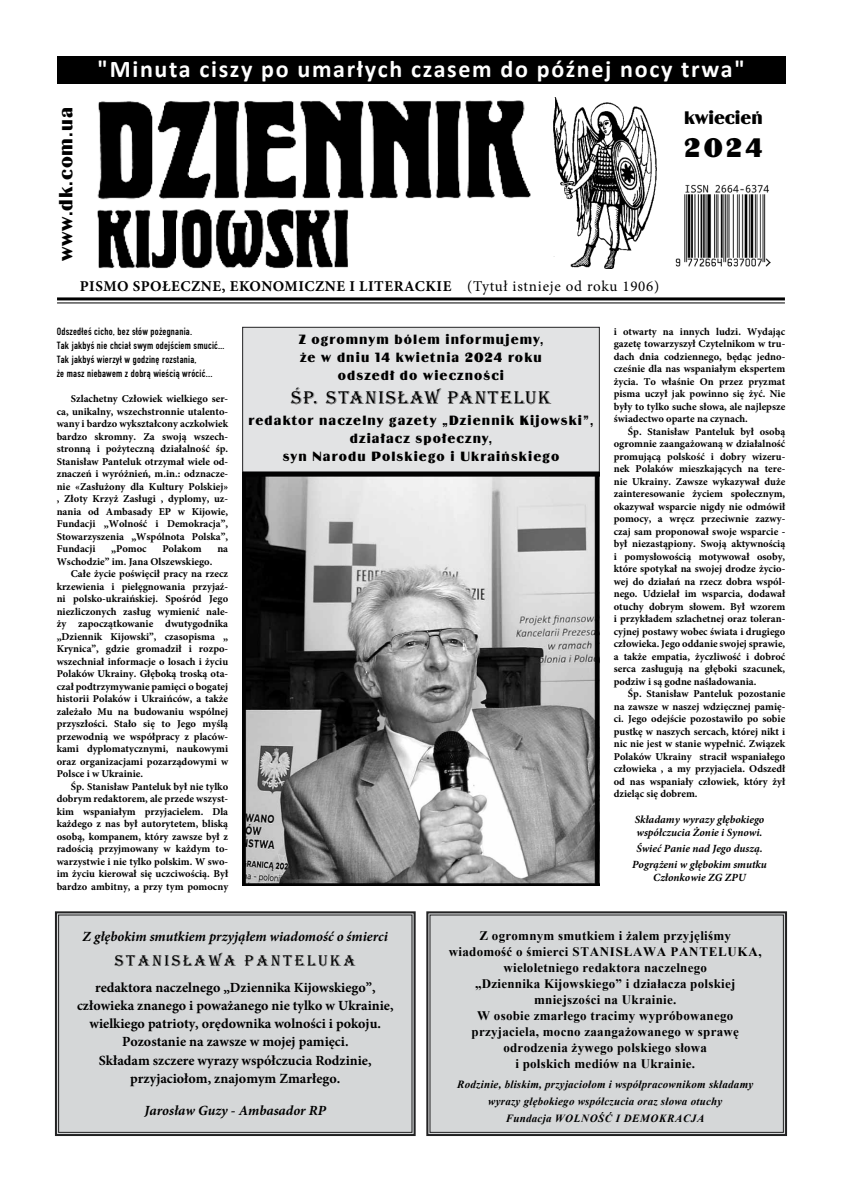
<style>
.page{position:relative;width:842px;height:1191px;background:#fff}
.page>*{position:absolute;margin:0;border:0;box-sizing:border-box;transform-origin:0 0}
.t1{font:28px "Binner DCE";color:#000}
.t2{font:700 24px "Calibri";letter-spacing:.07em;color:#fff}
.t3{font:20px "Binner DCE";letter-spacing:.05em;color:#000}
.t4{font:19px "Algerian DCE";letter-spacing:.08em;color:#000}
.t5{font:19px "Binner DCE";color:#000}
.t6{font:16px "Algerian DCE";letter-spacing:.15em;color:#000}
.t7{font:700 15px "Minion Pro";letter-spacing:.035em;color:#000}
.t8{font:700 14px/18px "Minion Pro";color:#000;text-align:center}
.t9{font:14px/18px "Binner DCE";letter-spacing:.08em;color:#000;text-align:center}
.t10{font:italic 700 14px "Minion Pro";color:#000}
.t11{font:700 13px/16px "Times New Roman";letter-spacing:.02em;color:#000;text-align:center}
.t12{font:11px/14px "Fette Eng DCE";letter-spacing:.02em;color:#000}
.t13{font:italic 700 11px/17px "Times New Roman";letter-spacing:.02em;color:#000;text-align:center}
.t14{font:italic 700 11px/13px "Minion Pro";color:#000}
.t15{font:700 10.5px/12.5px "Minion Pro";color:#000;text-align:justify}
.s1{font-weight:400}
</style>
<div class="page">
<div style="left:242px;top:327px;width:358px;height:145px;background:#e2e3e4;border:1px solid #222223"></div>
<div style="left:57px;top:57px;width:728px;height:27px;background:#000"></div>
<hr style="left:57px;top:297px;width:728px;height:3px;background:#000">
<hr style="left:57px;top:302px;width:728px;height:1px;background:#000">
<img style="left:676px;top:184px;width:94px;height:82px">
<img style="left:97px;top:100px;width:434px;height:169px">
<img style="left:553px;top:98px;width:104px;height:170px">
<img style="left:242px;top:472px;width:358px;height:413px">
<div style="left:426px;top:911px;width:362px;height:225px;background:#d5d7d8"></div>
<div style="left:54px;top:911px;width:362px;height:225px;background:#d5d7d8"></div>
<h2 class="t2" style="left:98px;top:52px;width:649px">"Minuta ciszy po umarłych czasem do późnej nocy trwa"</h2>
<h3 class="t3" style="left:55px;top:261px;width:155px;rotate:-90deg">www.dk.com.ua</h3>
<h3 class="t5" style="left:684px;top:107px;width:80px">kwiecień</h3>
<h1 class="t1" style="left:684px;top:132px;width:79px">2024</h1>
<h3 class="t7" style="left:80px;top:275px;width:581px">Pismo społeczne, ekonomiczne i literackie <span class="s1">(Tytuł istnieje od roku 1906)</span></h3>
<p class="t12" style="left:57px;top:325px;width:169px">Odszedłeś cicho, bez słów pożegnania.<br>Tak jakbyś nie chciał swym odejściem smucić… Tak jakbyś wierzył w godzinę rozstania,<br>że masz niebawem z dobrą wieścią wrócić...</p>
<p class="t15" style="left:57px;top:392px;width:173px;text-indent:14px">Szlachetny Człowiek wielkiego ser&shy;ca, unikalny, wszechstronnie utalento&shy;wany i bardzo wykształcony aczkolwiek bardzo skromny. Za swoją wszech&shy;stronną i pożyteczną działalność śp.<br>Stanisław Panteluk otrzymał wiele od&shy;znaczeń i wyróżnień, m.in.: odznacze&shy;nie «Zasłużony dla Kultury Polskiej» , Złoty Krzyż Zasługi , dyplomy, uz&shy;nania od Ambasady EP w Kijowie, Fundacji „Wolność i Demokracja”, Stowarzyszenia „Wspólnota Polska”, Fundacji</p>
<p class="t15" style="left:111px;top:542px;width:37px">„Pomoc</p>
<p class="t15" style="left:162px;top:542px;width:41px">Polakom</p>
<p class="t15" style="left:217px;top:542px;width:12px">na</p>
<p class="t15" style="left:57px;top:555px;width:157px">Wschodzie” im. Jana Olszewskiego.</p>
<p class="t15" style="left:71px;top:567px;width:159px">Całe życie poświęcił pracy na rzecz</p>
<p class="t15" style="left:57px;top:580px;width:173px">krzewienia i pielęgnowania przyjaź-</p>
<p class="t15" style="left:57px;top:592px;width:173px">ni polsko-ukraińskiej. Spośród Jego</p>
<p class="t15" style="left:57px;top:605px;width:173px">niezliczonych zasług wymienić nale-</p>
<p class="t15" style="left:57px;top:617px;width:173px">ży zapoczątkowanie dwutygodnika</p>
<p class="t15" style="left:57px;top:630px;width:173px">„Dziennik Kijowski”, czasopisma „</p>
<p class="t15" style="left:57px;top:642px;width:173px">Krynica”, gdzie gromadził i rozpo-</p>
<p class="t15" style="left:57px;top:655px;width:173px">wszechniał informacje o losach i życiu</p>
<p class="t15" style="left:57px;top:667px;width:173px">Polaków Ukrainy. Głęboką troską ota-</p>
<p class="t15" style="left:57px;top:680px;width:173px">czał podtrzymywanie pamięci o bogatej</p>
<p class="t15" style="left:57px;top:692px;width:173px">historii Polaków i Ukraińców, a także</p>
<p class="t15" style="left:57px;top:705px;width:173px">zależało Mu na budowaniu wspólnej</p>
<p class="t15" style="left:57px;top:717px;width:173px">przyszłości. Stało się to Jego myślą</p>
<p class="t15" style="left:57px;top:730px;width:173px">przewodnią we współpracy z placów-</p>
<p class="t15" style="left:57px;top:742px;width:173px">kami dyplomatycznymi, naukowymi</p>
<p class="t15" style="left:57px;top:755px;width:173px">oraz organizacjami pozarządowymi w</p>
<p class="t15" style="left:57px;top:767px;width:88px">Polsce i w Ukrainie.</p>
<p class="t15" style="left:71px;top:780px;width:159px">Śp. Stanisław Panteluk był nie tylko</p>
<p class="t15" style="left:57px;top:792px;width:173px">dobrym redaktorem, ale przede wszyst-</p>
<p class="t15" style="left:57px;top:805px;width:173px">kim wspaniałym przyjacielem. Dla</p>
<p class="t15" style="left:57px;top:817px;width:173px">każdego z nas był autorytetem, bliską</p>
<p class="t15" style="left:57px;top:830px;width:173px">osobą, kompanem, który zawsze był z</p>
<p class="t15" style="left:57px;top:842px;width:173px">radością przyjmowany w każdym to-</p>
<p class="t15" style="left:57px;top:855px;width:173px">warzystwie i nie tylko polskim. W swo-</p>
<p class="t15" style="left:57px;top:867px;width:173px">im życiu kierował się uczciwością. Był</p>
<p class="t15" style="left:57px;top:880px;width:173px">bardzo ambitny, a przy tym pomocny</p>
<h3 class="t9" style="left:299px;top:331px;width:246px">Z ogromnym bólem informujemy, że w dniu 14 kwietnia 2024 roku odszedł do wieczności</h3>
<h3 class="t4" style="left:291px;top:387px;width:261px">ŚP. STANISŁAW PANTELUK</h3>
<h3 class="t9" style="left:248px;top:411px;width:346px">redaktor naczelny gazety „Dziennik Kijowski”, działacz społeczny,<br>syn Narodu Polskiego i Ukraińskiego</h3>
<p class="t15" style="left:614px;top:325px;width:173px">i otwarty na innych ludzi. Wydając gazetę towarzyszył Czytelnikom w tru&shy;dach dnia codziennego, będąc jedno&shy;cześnie dla nas wspaniałym ekspertem życia. To właśnie On przez pryzmat pisma uczył jak powinno się żyć. Nie były to tylko suche słowa, ale najlepsze świadectwo oparte na czynach.</p>
<p class="t15" style="left:614px;top:425px;width:173px;text-indent:14px">Śp. Stanisław Panteluk był osobą ogromnie zaangażowaną w działalność promującą polskość i dobry wizeru&shy;nek Polaków mieszkających na tere&shy;nie Ukrainy. Zawsze wykazywał duże zainteresowanie życiem społecznym, okazywał wsparcie nigdy nie odmówił pomocy, a wręcz przeciwnie zazwy&shy;czaj sam proponował swoje wsparcie - był niezastąpiony. Swoją aktywnością i pomysłowością motywował osoby, które spotykał na swojej drodze życio&shy;wej do działań na rzecz dobra wspól&shy;nego. Udzielał im wsparcia, dodawał otuchy dobrym słowem. Był wzorem i przykładem szlachetnej oraz toleran&shy;cyjnej postawy wobec świata i drugiego człowieka. Jego oddanie swojej sprawie, a także empatia, życzliwość i dobroć serca zasługują na głęboki szacunek, podziw i są godne naśladowania.</p>
<p class="t15" style="left:614px;top:687px;width:173px;text-indent:14px">Śp. Stanisław Panteluk pozostanie na zawsze w naszej wdzięcznej pamię&shy;ci. Jego odejście pozostawiło po sobie pustkę w naszych sercach, której nikt i nic nie jest w stanie wypełnić. Związek Polaków Ukrainy stracił wspaniałego człowieka , a my przyjaciela. Odszedł od nas wspaniały człowiek, który żył dzieląc się dobrem.</p>
<p class="t14" style="left:635px;top:812px;width:131px">Składamy wyrazy głębokiego współczucia Żonie i Synowi.</p>
<p class="t14" style="left:632px;top:840px;width:136px;line-height:15.8px;text-align:center">Świeć Panie nad Jego duszą.<br>Pogrążeni w głębokim smutku</p>
<p class="t14" style="left:653px;top:870px;width:94px">Członkowie ZG ZPU</p>
<h3 class="t10" style="left:83px;top:927px;width:307px">Z głębokim smutkiem przyjąłem wiadomość o śmierci</h3>
<h3 class="t6" style="left:115px;top:951px;width:242px">STANISŁAWA PANTELUKA</h3>
<p class="t8" style="left:77px;top:978px;width:318px">redaktora naczelnego „Dziennika Kijowskiego”, człowieka znanego i poważanego nie tylko w Ukrainie, wielkiego patrioty, orędownika wolności i pokoju.<br>Pozostanie na zawsze w mojej pamięci.<br>Składam szczere wyrazy współczucia Rodzinie, przyjaciołom, znajomym Zmarłego.</p>
<h3 class="t10" style="left:145px;top:1100px;width:183px">Jarosław Guzy - Ambasador RP</h3>
<p class="t11" style="left:449px;top:927px;width:314px">Z ogromnym smutkiem i żalem przyjęliśmy wiadomość o śmierci Stanisława Panteluka, wieloletniego redaktora naczelnego<br>„Dziennika Kijowskiego” i działacza polskiej mniejszości na Ukrainie.<br>W osobie zmarłego tracimy wypróbowanego przyjaciela, mocno zaangażowanego w sprawę odrodzenia żywego polskiego słowa<br>i polskich mediów na Ukrainie.</p>
<p class="t13" style="left:457px;top:1075px;width:299px">Rodzinie, bliskim, przyjaciołom i współpracownikom składamy wyrazy głębokiego współczucia oraz słowa otuchy<br>Fundacja Wolność i Demokracja</p>
</div>
